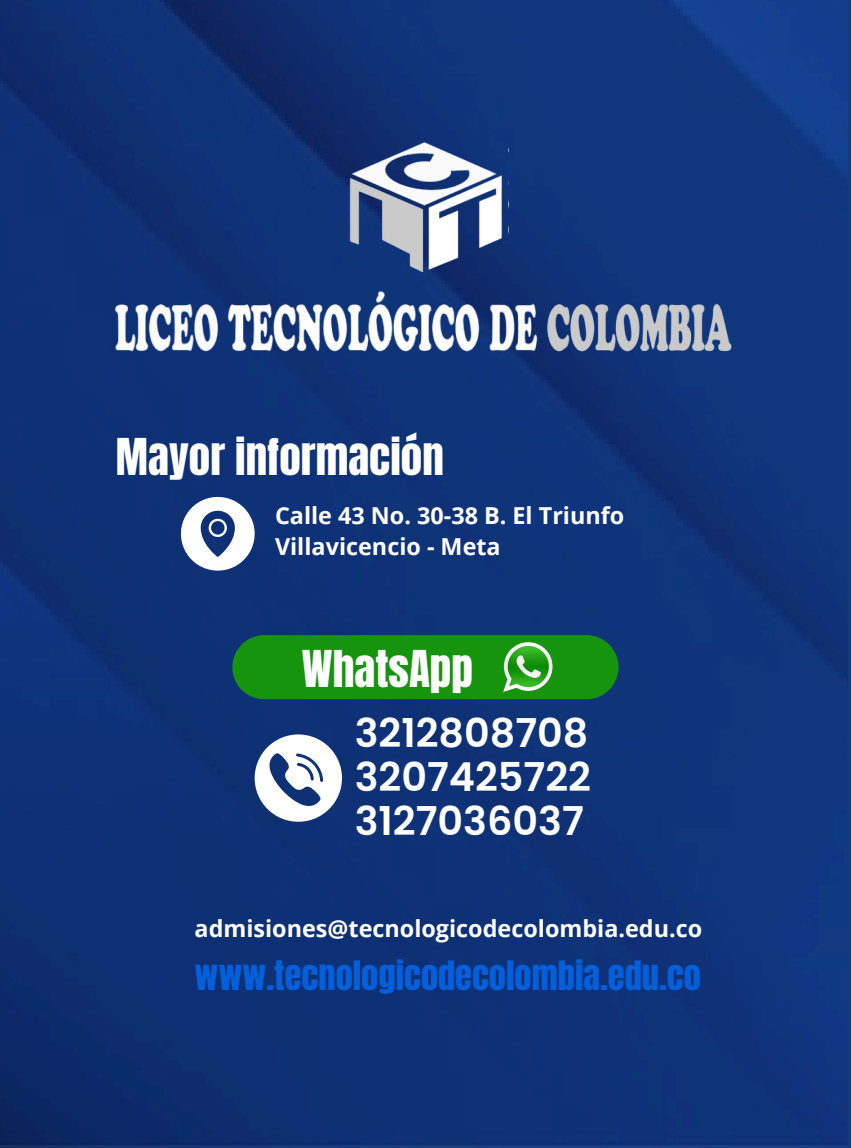
<style>
.page{position:relative;width:851px;height:1148px;background:#fff}
.page>*{position:absolute;margin:0;border:0;box-sizing:border-box;transform-origin:0 0}
.t1{font:43.2px "Anton";color:#fff}
.t2{font:600 39.75px/43.7px "Poppins";color:#fffffe;text-align:justify}
.t3{font:34.35px "Anton";color:#045fdb}
.t4{font:700 23.4px "Open Sans";color:#fff}
</style>
<div class="page">
<img style="left:0;top:0;width:847px;height:1147px">
<img style="left:342px;top:132px;width:166px;height:139px">
<img style="left:108px;top:288px;width:634px;height:66px">
<div style="left:232px;top:635px;width:386px;height:64px;background:#16940d"></div>
<img style="left:501px;top:640px;width:53px;height:53px">
<svg style="left:255px;top:734px;width:87px;height:87px"></svg>
<svg style="left:181px;top:497px;width:73px;height:73px"></svg>
<p class="t1" style="left:116px;top:426px;width:329px">Mayor información</p>
<p class="t4" style="left:275px;top:499px;width:351px">Calle 43 No. 30-38 B. El Triunfo</p>
<p class="t4" style="left:275px;top:530px;width:227px">Villavicencio - Meta</p>
<p class="t1" style="left:302px;top:638px;width:173px">WhatsApp</p>
<h2 class="t2" style="left:355px;top:711px;width:238px">3212808708<br>3207425722<br>3127036037</h2>
<p class="t4" style="left:194px;top:911px;width:509px">admisiones@tecnologicodecolombia.edu.co</p>
<p class="t3" style="left:194px;top:951px;width:508px">www.tecnologicodecolombia.edu.co</p>
</div>
